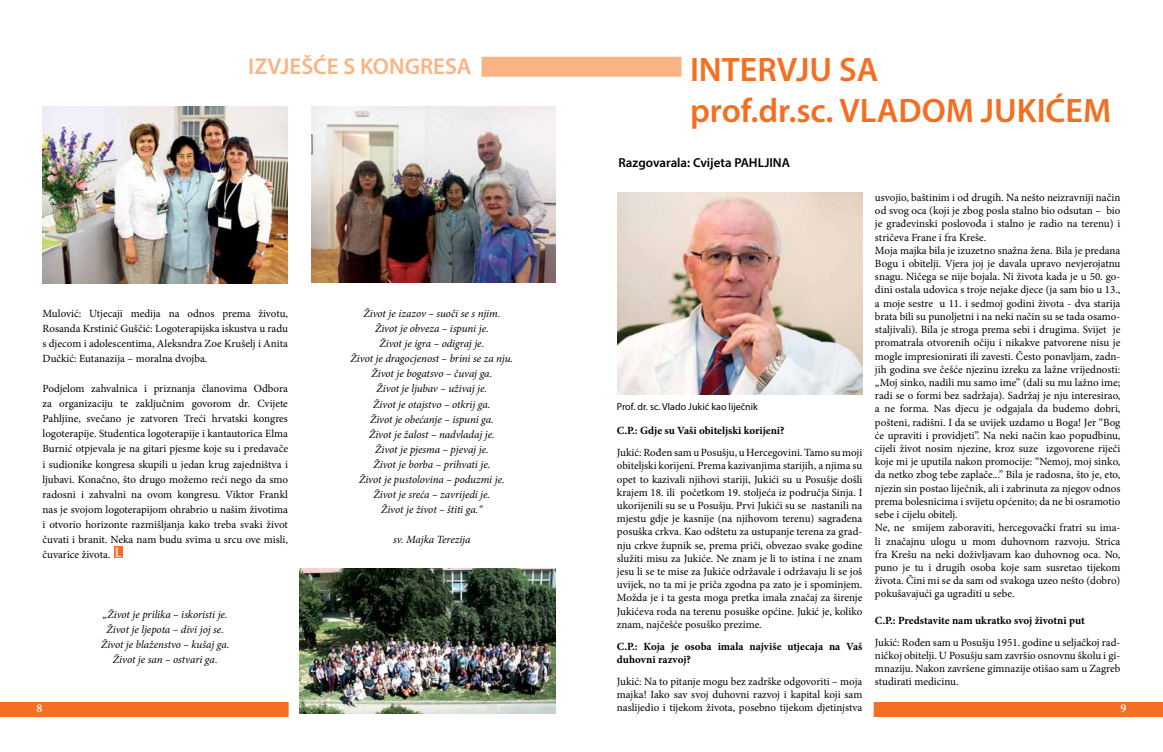
<style>
.page{position:relative;width:1163px;height:752px;background:#fff}
.page>*{position:absolute;margin:0;border:0;box-sizing:border-box;transform-origin:0 0}
.t1{font:600 34px/40.8px "Myriad Pro";color:#f36f21}
.t2{font:600 23px "Myriad Pro";color:#fab383}
.t3{font:600 13px "Myriad Pro";color:#000}
.t4{font:600 12px "Minion Pro";color:#fff}
.t5{font:11px/13.2px "Minion Pro";color:#000;text-align:justify}
.t6{font:italic 11px/15px "Minion Pro";letter-spacing:-.005em;color:#000;text-align:center}
.t7{font:700 11px/13.2px "Minion Pro";color:#000}
.t8{font:10px "Myriad Pro";color:#000}
</style>
<div class="page">
<div style="left:0;top:701px;width:288px;height:15px;background:#f36f21"></div>
<div style="left:873px;top:701px;width:289px;height:15px;background:#f36f21"></div>
<div style="left:481px;top:57px;width:200px;height:20px;background:#fab383"></div>
<div style="left:114px;top:546px;width:8px;height:12px;background:#f58542"></div>
<svg style="left:116px;top:547px;width:5px;height:10px"></svg>
<img style="left:299px;top:568px;width:256px;height:145px">
<img style="left:617px;top:193px;width:245px;height:201px">
<img style="left:43px;top:106px;width:244px;height:177px">
<img style="left:311px;top:106px;width:245px;height:176px">
<h2 class="t2" style="left:248px;top:52px;width:11px">IZVJ</h2>
<h2 class="t2" style="left:289px;top:52px;width:183px">EŠĆE S KONGRESA</h2>
<h1 class="t1" style="left:690px;top:48px;width:308px;text-indent:149px">SA prof.dr.sc. VLADOM JUKI</h1>
<h1 class="t1" style="left:690px;top:48px;width:106px">INTERVJU</h1>
<h1 class="t1" style="left:1045px;top:89px;width:67px">ĆEM</h1>
<p class="t3" style="left:618px;top:154px;width:173px">Razgovarala: Cvijeta PAHLJI NA</p>
<p class="t5" style="left:874px;top:191px;width:247px;text-align:left">usvojio, baštinim i od drugih. Na nešto neizravniji način od svog oca (koji je zbog posla stalno bio odsutan – bio je građevinski poslovođa i stalno je radio na terenu) i stričeva Frane i fra Kreše.<br>Moja majka bila je izuzetno snažna žena. Bila je predana Bogu i obitelji. Vjera joj je davala upravo nevjerojatnu snagu. Ničega se nije bojala. Ni života kada je u 50. go&shy;dini ostala udovica s troje nejake djece (ja sam bio u 13., a moje sestre u 11. i sedmoj godini života - dva starija brata bili su punoljetni i na neki način su se tada osamo&shy;staljivali). Bila je stroga prema sebi i drugima. Svijet je promatrala otvorenih očiju i nikakve patvorene nisu je mogle impresionirati ili zavesti. Često ponavljam, zadn&shy;jih godina sve češće njezinu izreku za lažne vrijednosti: „Moj sinko, nadili mu samo ime” (dali su mu lažno ime; radi se o formi bez sadržaja). Sadržaj je nju interesirao, a ne forma. Nas djecu je odgajala da budemo dobri, pošteni, radišni. I da se uvijek uzdamo u Boga! Jer “Bog će upraviti i providjeti”. Na neki način kao popudbinu, cijeli život nosim njezine, kroz suze izgovorene riječi koje mi je uputila nakon promocije: “Nemoj, moj sinko, da netko zbog tebe zaplače...” Bila je radosna, što je, eto, njezin sin postao liječnik, ali i zabrinuta za njegov odnos prema bolesnicima i svijetu općenito; da ne bi osramotio sebe i cijelu obitelj.<br>Ne, ne smijem zaboraviti, hercegovački fratri su ima&shy;li značajnu ulogu u mom duhovnom razvoju. Strica fra Krešu na neki doživljavam kao duhovnog oca. No, puno je tu i drugih osoba koje sam susretao tijekom života. Čini mi se da sam od svakoga uzeo nešto (dobro) pokušavajući ga ugraditi u sebe.</p>
<p class="t7" style="left:874px;top:613px;width:211px">C.P.: Predstavite nam ukratko svoj životni put</p>
<p class="t5" style="left:874px;top:635px;width:247px">Jukić: Rođen sam u Posušju 1951. godine u seljačkoj rad&shy;ničkoj obitelji. U Posušju sam završio osnovnu školu i gi&shy;mnaziju. Nakon završene gimnazije otišao sam u Zagreb studirati medicinu.</p>
<p class="t6" style="left:350px;top:306px;width:164px">Život je izazov – suoči se s njim.<br>Život je obveza – ispuni je.<br>Život je igra – odigraj je.<br>Život je dragocjenost – brini se za nju.<br>Život je bogatsvo – čuvaj ga.<br>Život je ljubav – uživaj je.<br>Život je otajstvo – otkrij ga.<br>Život je obećanje – ispuni ga.<br>Život je žalost – nadvladaj je.<br>Život je pjesma – pjevaj je.<br>Život je borba – prihvati je.<br>Život je pustolovina – poduzmi je.<br>Život je sreća – zavrijedi je.<br>Život je život – štiti ga.“</p>
<p class="t6" style="left:393px;top:531px;width:79px">sv. Majka Terezija</p>
<p class="t5" style="left:43px;top:306px;width:247px;line-height:15px">Mulović: Utjecaji medija na odnos prema životu, Rosanda Krstinić Guščić: Logoterapijska iskustva u radu s djecom i adolescentima, Aleksndra Zoe Krušelj i Anita Dučkić: Eutanazija – moralna dvojba.</p>
<p class="t5" style="left:43px;top:381px;width:247px;line-height:15px">Podjelom zahvalnica i priznanja članovima Odbora za organizaciju te zaključnim govorom dr. Cvijete Pahljine, svečano je zatvoren Treći hrvatski kongres logoterapije. Studentica logoterapije i kantautorica Elma Burnić otpjevala je na gitari pjesme koje su i predavače i sudionike kongresa skupili u jedan krug zajedništva i ljubavi. Konačno, što drugo možemo reći nego da smo radosni i zahvalni na ovom kongresu. Viktor Frankl nas je svojom logoterapijom ohrabrio u našim životima i otvorio horizonte razmišljanja kako treba svaki život čuvati i branit. Neka nam budu svima u srcu ove misli, čuvarice života.</p>
<p class="t8" style="left:617px;top:400px;width:142px">Prof. dr. sc. Vlado Jukić kao liječnik</p>
<p class="t7" style="left:617px;top:424px;width:169px">C.P.: Gdje su Vaši obiteljski korijeni?</p>
<p class="t5" style="left:617px;top:446px;width:247px">Jukić: Rođen sam u Posušju, u Hercegovini. Tamo su moji obiteljski korijeni. Prema kazivanjima starijih, a njima su opet to kazivali njihovi stariji, Jukići su u Posušje došli krajem 18. ili početkom 19. stoljeća iz područja Sinja. I ukorijenili su se u Posušju. Prvi Jukići su se nastanili na mjestu gdje je kasnije (na njihovom terenu) sagrađena posuška crkva. Kao odštetu za ustupanje terena za grad&shy;nju crkve župnik se, prema priči, obvezao svake godine služiti misu za Jukiće. Ne znam je li to istina i ne znam jesu li se te mise za Jukiće održavale i održavaju li se još uvijek, no ta mi je priča zgodna pa zato je i spominjem.<br>Možda je i ta gesta moga pretka imala značaj za širenje Jukićeva roda na terenu posuške općine. Jukić je, koliko znam, najčešće posuško prezime.</p>
<p class="t7" style="left:617px;top:639px;width:247px">C.P.: Koja je osoba imala najviše utjecaja na Vaš duhovni razvoj?</p>
<p class="t5" style="left:617px;top:674px;width:247px">Jukić: Na to pitanje mogu bez zadrške odgovoriti – moja majka! Iako sav svoj duhovni razvoj i kapital koji sam naslijedio i tijekom života, posebno tijekom djetinjstva</p>
<p class="t6" style="left:101px;top:606px;width:130px">„Život je prilika – iskoristi je.<br>Život je ljepota – divi joj se.<br>Život je blaženstvo – kušaj ga.<br>Život je san – ostvari ga.</p>
<p class="t4" style="left:37px;top:700px;width:7px">8</p>
<p class="t4" style="left:1120px;top:700px;width:7px">9</p>
</div>
